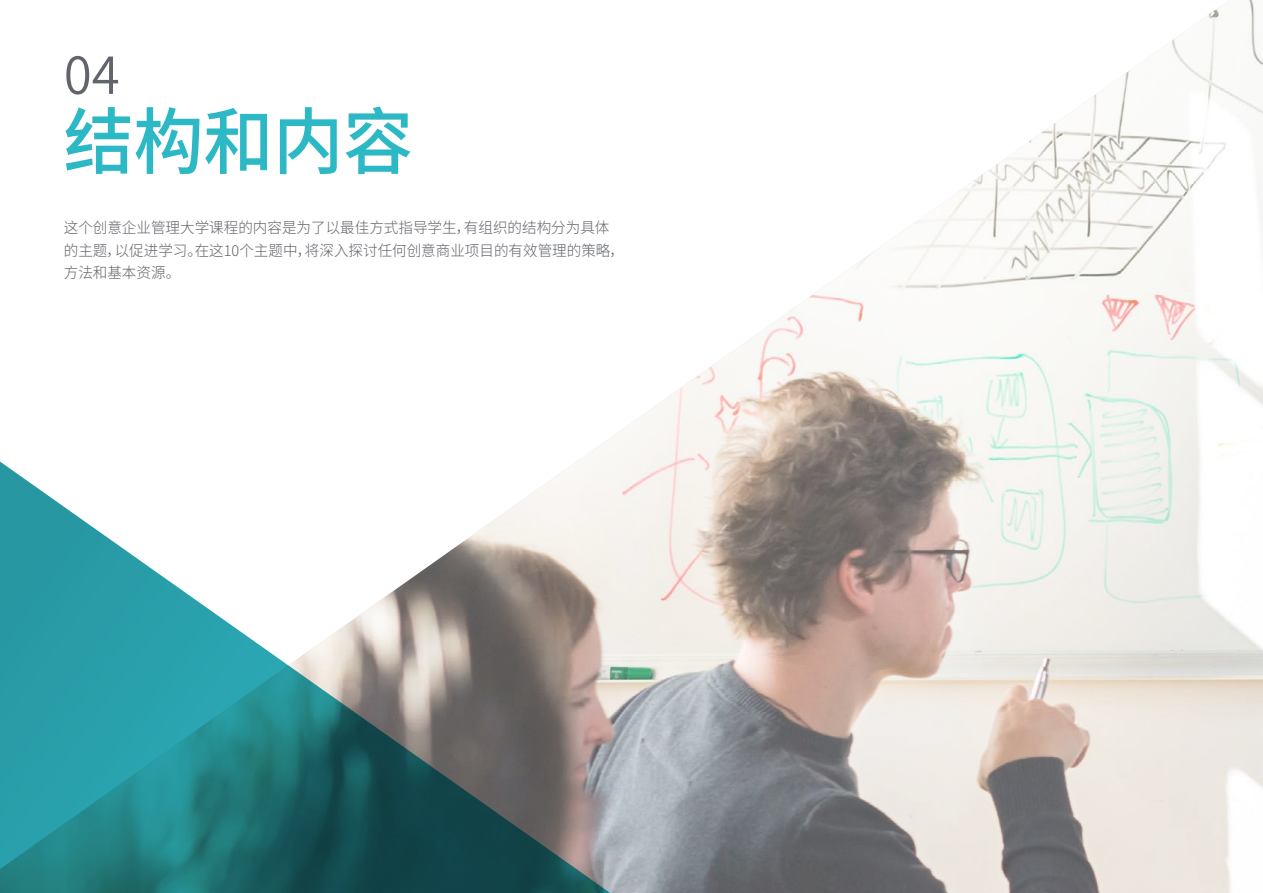
<style>
.page{position:relative;width:1263px;height:893px;background:#fff}
.page>*{position:absolute;margin:0;border:0;box-sizing:border-box;transform-origin:0 0}
.t1{font:500 72px "Source Han Sans CN";color:#2db8c5}
.t2{font:52.5px "Source Han Sans CN";color:#61646a}
.t3{font:300 15px/22.5px "Source Han Sans CN";color:#61646a}
</style>
<div class="page">
<img style="left:599px;top:0;width:664px;height:893px">
<svg style="left:0;top:446px;width:640px;height:447px"></svg>
<h2 class="t2" style="left:64px;top:45px;width:57px">04</h2>
<h1 class="t1" style="left:64px;top:101px;width:351px">结构和内容</h1>
<p class="t3" style="left:64px;top:217px;width:562px">这个创意企业管理大学课程的内容是为了以最佳方式指导学生，有组织的结构分为具体的主题，以促进学习。在这10个主题中，将深入探讨任何创意商业项目的有效管理的策略，方法和基本资源。</p>
</div>
